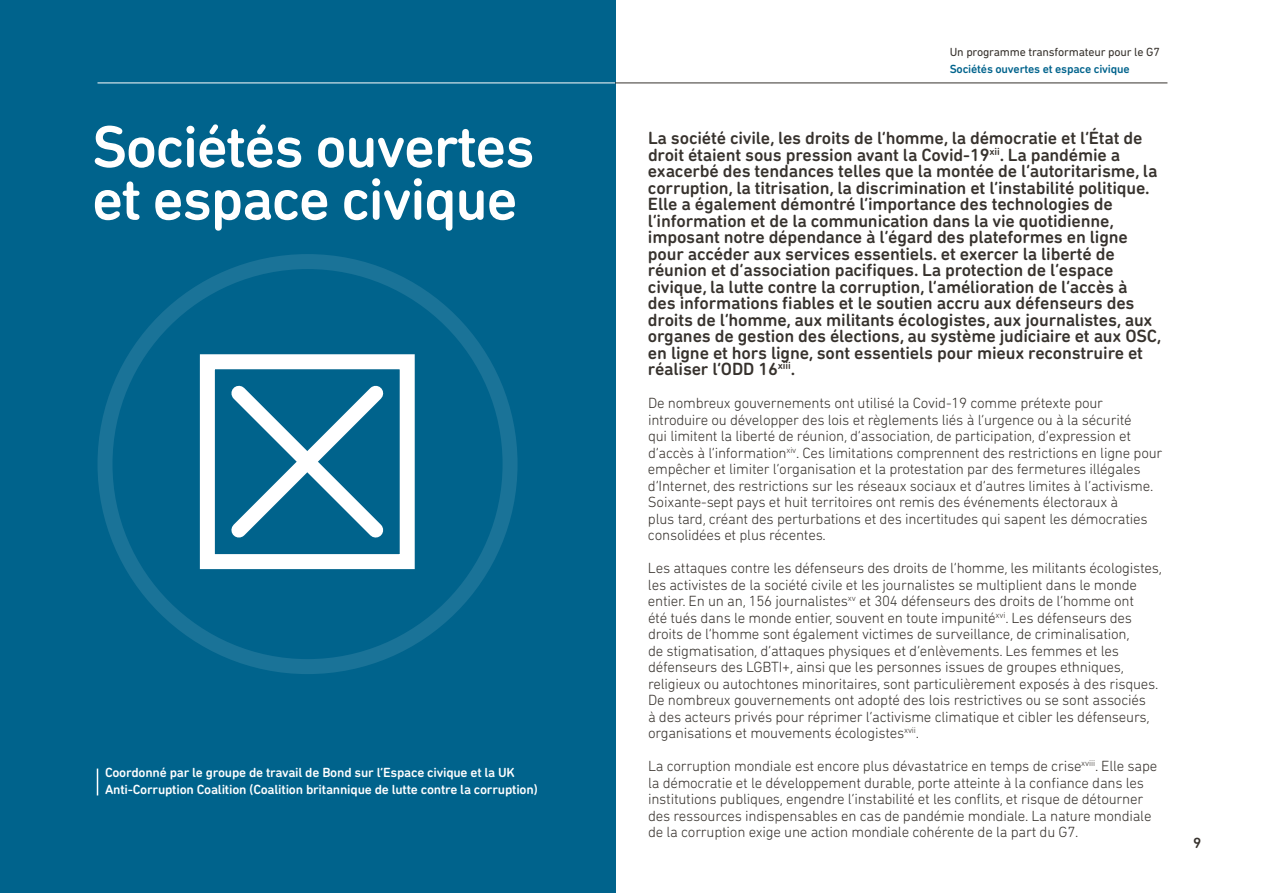
<style>
.page{position:relative;width:1263px;height:893px;background:#fff}
.page>*{position:absolute;margin:0;border:0;box-sizing:border-box;transform-origin:0 0}
.t1{font:500 60px/52.5px "DIN Next Rounded LT Pro";letter-spacing:-.025em;color:#fff}
.t2{font:500 18px/16.5px "DIN Next Rounded LT Pro";letter-spacing:-.01em;color:#37322d}
.t3{font:300 15px/16.5px "DIN Next Rounded LT Pro";letter-spacing:-.015em;color:#37322d}
.t4{font:500 15px "DIN Next Rounded LT Pro";color:#37322d}
.t5{font:500 13.5px/16.2px "DIN Next Rounded LT Pro";letter-spacing:-.015em;color:#fff}
.t6{font:12px "DIN Next Rounded LT Pro";letter-spacing:-.015em;color:#38332e}
.t7{font:500 12px "DIN Next Rounded LT Pro";letter-spacing:-.015em;color:#00638c}
</style>
<div class="page">
<div style="left:0;top:0;width:615px;height:893px;background:#00638c"></div>
<div style="left:98px;top:254px;width:420px;height:420px;border:15px solid #1a7398;border-radius:50%"></div>
<svg style="left:97px;top:768px;width:1px;height:27px"></svg>
<div style="left:200px;top:354px;width:215px;height:215px;border:15px solid #fff"></div>
<svg style="left:231px;top:385px;width:153px;height:153px"></svg>
<hr style="left:615px;top:83px;width:552px;height:1px;background:#37322d">
<hr style="left:98px;top:83px;width:517px;height:1px;background:#fff">
<p class="t6" style="left:950px;top:47px;width:212px">Un programme transformateur pour le G7</p>
<p class="t7" style="left:950px;top:62px;width:182px">Sociétés ouvertes et espace civique</p>
<h1 class="t1" style="left:92px;top:119px;width:444px">Sociétés ouvertes et espace civique</h1>
<p class="t2" style="left:648px;top:129px;width:515px">La société civile, les droits de l’homme, la démocratie et l’État de droit étaient sous pression avant la Covid-19<sup>xii</sup>. La pandémie a exacerbé des tendances telles que la montée de l’autoritarisme, la corruption, la titrisation, la discrimination et l’instabilité politique.<br>Elle a également démontré l’importance des technologies de l’information et de la communication dans la vie quotidienne, imposant notre dépendance à l’égard des plateformes en ligne pour accéder aux services essentiels. et exercer la liberté de réunion et d’association pacifiques. La protection de l’espace civique, la lutte contre la corruption, l’amélioration de l’accès à<br>des informations fiables et le soutien accru aux défenseurs des droits de l’homme, aux militants écologistes, aux journalistes, aux organes de gestion des élections, au système judiciaire et aux OSC, en ligne et hors ligne, sont essentiels pour mieux reconstruire et réaliser l’ODD 16<sup>xiii</sup>.</p>
<p class="t3" style="left:648px;top:394px;width:516px">De nombreux gouvernements ont utilisé la Covid-19 comme prétexte pour introduire ou développer des lois et règlements liés à l’urgence ou à la sécurité<br>qui limitent la liberté de réunion, d’association, de participation, d’expression et d’accès à l’information<sup>xiv</sup>. Ces limitations comprennent des restrictions en ligne pour empêcher et limiter l’organisation et la protestation par des fermetures illégales d’Internet, des restrictions sur les réseaux sociaux et d’autres limites à l’activisme.<br>Soixante-sept pays et huit territoires ont remis des événements électoraux à<br>plus tard, créant des perturbations et des incertitudes qui sapent les démocraties consolidées et plus récentes.</p>
<p class="t3" style="left:648px;top:559px;width:515px">Les attaques contre les défenseurs des droits de l’homme, les militants écologistes, les activistes de la société civile et les journalistes se multiplient dans le monde entier. En un an, 156 journalistes<sup>xv</sup> et 304 défenseurs des droits de l’homme ont<br>été tués dans le monde entier, souvent en toute impunité<sup>xvi</sup>. Les défenseurs des droits de l’homme sont également victimes de surveillance, de criminalisation,<br>de stigmatisation, d’attaques physiques et d’enlèvements. Les femmes et les défenseurs des LGBTI+, ainsi que les personnes issues de groupes ethniques, religieux ou autochtones minoritaires, sont particulièrement exposés à des risques.<br>De nombreux gouvernements ont adopté des lois restrictives ou se sont associés<br>à des acteurs privés pour réprimer l’activisme climatique et cibler les défenseurs, organisations et mouvements écologistes<sup>xvii</sup>.</p>
<p class="t3" style="left:648px;top:757px;width:511px">La corruption mondiale est encore plus dévastatrice en temps de crise<sup>xviii</sup>. Elle sape la démocratie et le développement durable, porte atteinte à la confiance dans les institutions publiques, engendre l’instabilité et les conflits, et risque de détourner des ressources indispensables en cas de pandémie mondiale. La nature mondiale de la corruption exige une action mondiale cohérente de la part du G7.</p>
<p class="t5" style="left:105px;top:764px;width:434px">Coordonné par le groupe de travail de Bond sur l’Espace civique et la UK<br>Anti-Corruption Coalition (Coalition britannique de lutte contre la corruption)</p>
<p class="t4" style="left:1193px;top:834px;width:10px">9</p>
</div>
